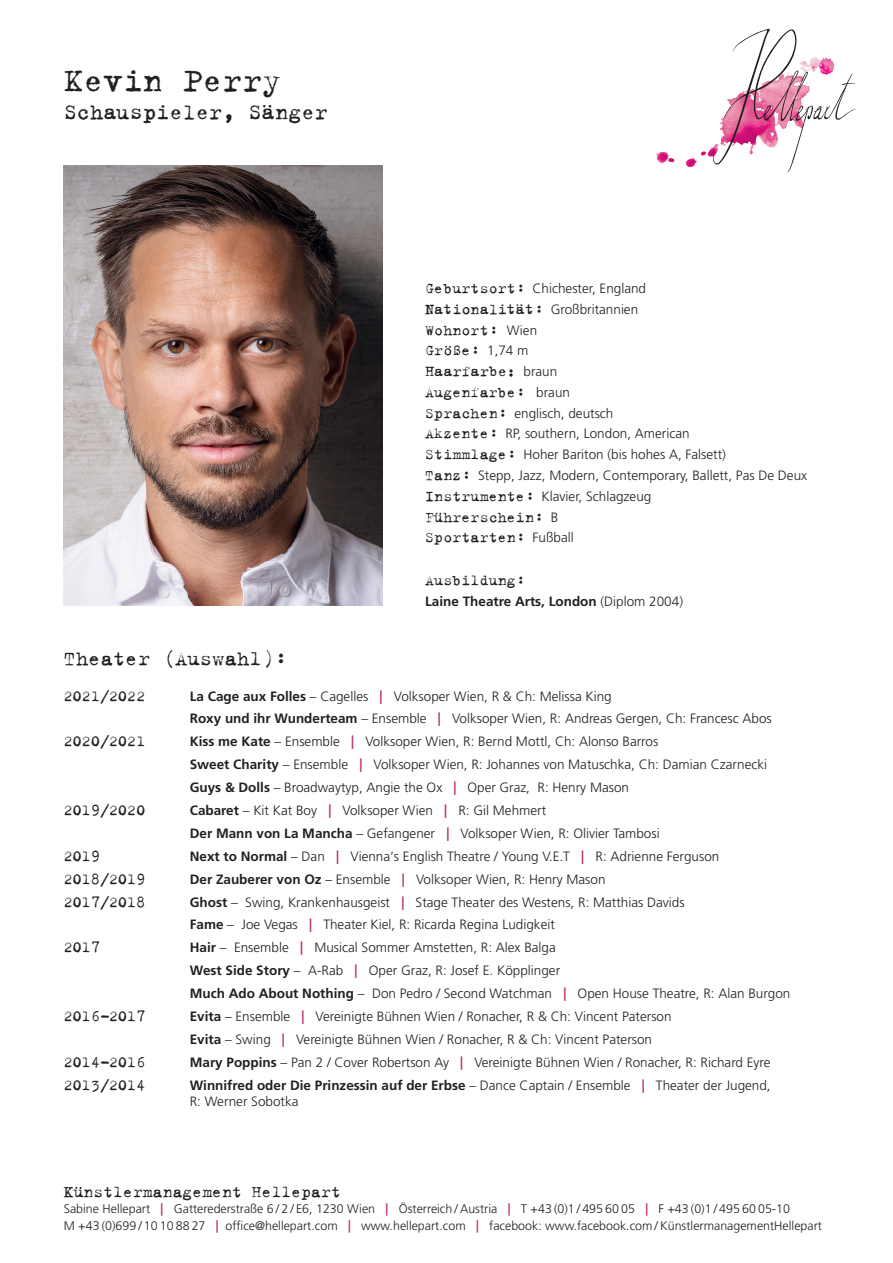
<style>
.page{position:relative;width:893px;height:1263px;background:#fff}
.page>*{position:absolute;margin:0;border:0;box-sizing:border-box;transform-origin:0 0}
.t1{font:36px "Trixie";color:#231f20}
.t2{font:24px "Trixie";color:#231f20}
.t3{font:22.5px "Trixie Text";color:#231f20}
.t4{font:18px "Trixie Text";color:#231f20}
.t5{font:16.5px "Trixie Text";color:#231f20}
.t6{font:16.5px "Trixie";color:#231f20}
.t7{font:300 13.5px/16.5px "Frutiger LT Std";color:#231f20}
.t8{font:700 13.5px "Frutiger CE";color:#231f20}
.t9{font:300 12.45px "Frutiger LT Std";color:#231f20}
.s1{font-family:"Trixie Text";font-weight:400;font-size:16.5px}
.s2{font-family:"Trixie";font-weight:400;font-size:16.5px}
.s3{font-family:"Frutiger LT Std";font-weight:300;font-size:13.5px}
.s4{font-family:"Frutiger LT Std";font-weight:300}
.s5{font-family:"Frutiger CE";font-weight:700}
.s6{font-family:"Frutiger CE";font-weight:700;color:#bd2d72}
</style>
<div class="page">
<img style="left:705px;top:28px;width:151px;height:145px">
<img style="left:64px;top:166px;width:319px;height:440px">
<p class="t1" style="left:64px;top:57px;width:219px">Kevin Perry</p>
<p class="t2" style="left:64px;top:97px;width:266px">Schauspieler, Sänger</p>
<p class="t7" style="left:425px;top:280px;width:222px"><span class="s1">Geburtsort:</span> Chichester, England</p>
<p class="t7" style="left:425px;top:301px;width:214px"><span class="s2">Nationalität</span><span class="s1">:</span> Großbritannien</p>
<p class="t5" style="left:425px;top:320px;width:113px">Wohnort: <span class="s3">Wien</span></p>
<p class="t5" style="left:425px;top:341px;width:105px">Größe: <span class="s3">1,74 m</span></p>
<p class="t6" style="left:425px;top:361px;width:134px">Haarfarbe: <span class="s3">braun</span></p>
<p class="t5" style="left:425px;top:382px;width:146px">Augenfarbe: <span class="s3">braun</span></p>
<p class="t7" style="left:425px;top:405px;width:190px"><span class="s1">Sprachen:</span> englisch, deutsch</p>
<p class="t7" style="left:425px;top:426px;width:266px"><span class="s1">Akzente:</span> RP, southern, London, American</p>
<p class="t7" style="left:425px;top:446px;width:302px"><span class="s1">Stimmlage:</span> Hoher Bariton (bis hohes A, Falsett)</p>
<p class="t7" style="left:425px;top:467px;width:383px"><span class="s1">Tanz:</span> Stepp, Jazz, Modern, Contemporary, Ballett, Pas De Deux</p>
<p class="t7" style="left:425px;top:488px;width:228px"><span class="s1">Instrumente:</span> Klavier, Schlagzeug</p>
<p class="t5" style="left:425px;top:507px;width:134px">Führerschein: <span class="s3">B</span></p>
<p class="t5" style="left:425px;top:528px;width:150px">Sportarten: <span class="s3">Fußball</span></p>
<p class="t5" style="left:425px;top:570px;width:101px">Ausbildung:</p>
<p class="t8" style="left:425px;top:593px;width:259px">Laine Theatre Arts, London <span class="s4">(Diplom 2004)</span></p>
<p class="t3" style="left:64px;top:645px;width:224px">Theater (Auswahl):</p>
<p class="t5" style="left:64px;top:686px;width:83px">2021/2022</p>
<p class="t7" style="left:190px;top:688px;width:423px"><span class="s5">La Cage aux Folles</span> – Cagelles <span class="s6">|</span> Volksoper Wien, R &amp; Ch: Melissa King</p>
<p class="t7" style="left:190px;top:711px;width:583px"><span class="s5">Roxy und ihr Wunderteam</span> – Ensemble <span class="s6">|</span> Volksoper Wien, R: Andreas Gergen, Ch: Francesc Abos</p>
<p class="t5" style="left:64px;top:732px;width:83px">2020/2021</p>
<p class="t7" style="left:190px;top:734px;width:470px"><span class="s5">Kiss me Kate</span> – Ensemble <span class="s6">|</span> Volksoper Wien, R: Bernd Mottl, Ch: Alonso Barros</p>
<p class="t7" style="left:190px;top:756px;width:579px"><span class="s5">Sweet Charity</span> – Ensemble <span class="s6">|</span> Volksoper Wien, R: Johannes von Matuschka, Ch: Damian Czarnecki</p>
<p class="t7" style="left:190px;top:779px;width:441px"><span class="s5">Guys &amp; Dolls</span> – Broadwaytyp, Angie the Ox <span class="s6">|</span> Oper Graz, R: Henry Mason</p>
<p class="t5" style="left:64px;top:800px;width:83px">2019/2020</p>
<p class="t7" style="left:190px;top:802px;width:358px"><span class="s5">Cabaret</span> – Kit Kat Boy <span class="s6">|</span> Volksoper Wien <span class="s6">|</span> R: Gil Mehmert</p>
<p class="t7" style="left:190px;top:825px;width:471px"><span class="s5">Der Mann von La Mancha</span> – Gefangener <span class="s6">|</span> Volksoper Wien, R: Olivier Tambosi</p>
<p class="t5" style="left:64px;top:846px;width:38px">2019</p>
<p class="t7" style="left:190px;top:848px;width:531px"><span class="s5">Next to Normal</span> – Dan <span class="s6">|</span> Vienna‘s English Theatre / Young V.E.T <span class="s6">|</span> R: Adrienne Ferguson</p>
<p class="t5" style="left:64px;top:869px;width:83px">2018/2019</p>
<p class="t7" style="left:190px;top:871px;width:417px"><span class="s5">Der Zauberer von Oz</span> – Ensemble <span class="s6">|</span> Volksoper Wien, R: Henry Mason</p>
<p class="t5" style="left:64px;top:892px;width:83px">2017/2018</p>
<p class="t7" style="left:190px;top:894px;width:496px"><span class="s5">Ghost</span> – Swing, Krankenhausgeist <span class="s6">|</span> Stage Theater des Westens, R: Matthias Davids</p>
<p class="t7" style="left:190px;top:917px;width:367px"><span class="s5">Fame</span> – Joe Vegas <span class="s6">|</span> Theater Kiel, R: Ricarda Regina Ludigkeit</p>
<p class="t5" style="left:64px;top:938px;width:38px">2017</p>
<p class="t7" style="left:190px;top:939px;width:368px"><span class="s5">Hair</span> – Ensemble <span class="s6">|</span> Musical Sommer Amstetten, R: Alex Balga</p>
<p class="t7" style="left:190px;top:962px;width:372px"><span class="s5">West Side Story</span> – A-Rab <span class="s6">|</span> Oper Graz, R: Josef E. Köpplinger</p>
<p class="t7" style="left:190px;top:985px;width:602px"><span class="s5">Much Ado About Nothing</span> – Don Pedro / Second Watchman <span class="s6">|</span> Open House Theatre, R: Alan Burgon</p>
<p class="t5" style="left:64px;top:1006px;width:83px">2016-2017</p>
<p class="t7" style="left:190px;top:1008px;width:483px"><span class="s5">Evita</span> – Ensemble <span class="s6">|</span> Vereinigte Bühnen Wien / Ronacher, R &amp; Ch: Vincent Paterson</p>
<p class="t7" style="left:190px;top:1031px;width:464px"><span class="s5">Evita</span> – Swing <span class="s6">|</span> Vereinigte Bühnen Wien / Ronacher, R &amp; Ch: Vincent Paterson</p>
<p class="t5" style="left:64px;top:1052px;width:83px">2014-2016</p>
<p class="t7" style="left:190px;top:1054px;width:582px"><span class="s5">Mary Poppins</span> – Pan 2 / Cover Robertson Ay <span class="s6">|</span> Vereinigte Bühnen Wien / Ronacher, R: Richard Eyre</p>
<p class="t5" style="left:64px;top:1075px;width:83px">2013/2014</p>
<p class="t7" style="left:190px;top:1077px;width:582px"><span class="s5">Winnifred oder Die Prinzessin auf der Erbse</span> – Dance Captain / Ensemble <span class="s6">|</span> Theater der Jugend,<br>R: Werner Sobotka</p>
<p class="t4" style="left:64px;top:1181px;width:279px">Künstlermanagement Hellepart</p>
<p class="t9" style="left:64px;top:1202px;width:728px">Sabine Hellepart <span class="s6">|</span> Gatterederstraße 6 / 2 / E6, 1230 Wien <span class="s6">|</span> Österreich / Austria <span class="s6">|</span> T +43 (0)1 / 495 60 05 <span class="s6">|</span> F +43 (0)1 / 495 60 05-10</p>
<p class="t9" style="left:64px;top:1218px;width:760px">M +43 (0)699 / 10 10 88 27 <span class="s6">|</span> office@hellepart.com <span class="s6">|</span> www.hellepart.com <span class="s6">|</span> facebook: www.facebook.com / KünstlermanagementHellepart</p>
</div>
